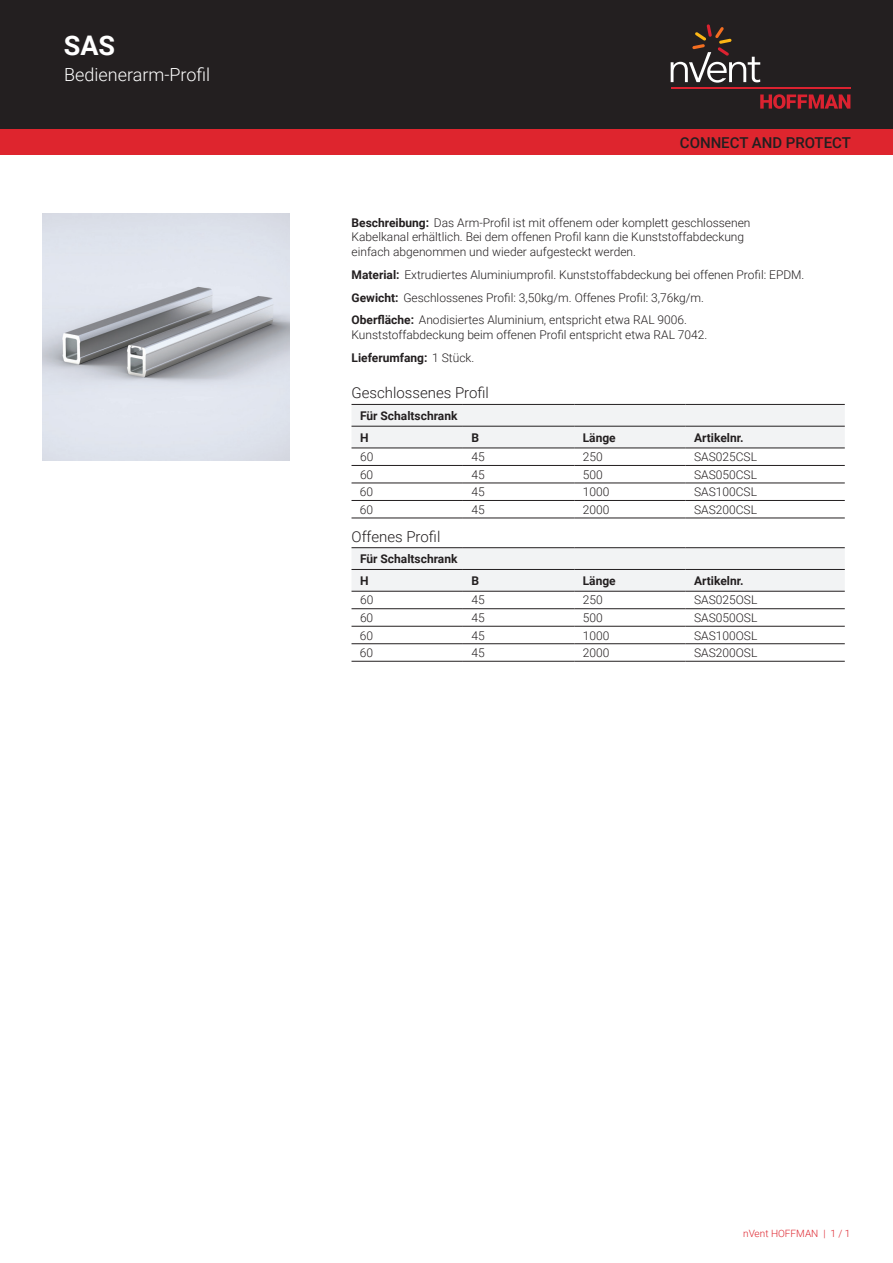
<style>
.page{position:relative;width:893px;height:1263px;background:#fff}
.page>*{position:absolute;margin:0;border:0;box-sizing:border-box;transform-origin:0 0}
.t1{font:700 27px "Roboto";color:#fff}
.t2{font:300 18px "Roboto";color:#fff}
.t3{font:300 15px "Roboto";color:#231f20}
.t4{font:500 15px "Roboto";color:#231f20}
.t5{font:300 12px/23px "Roboto";color:#231f20}
.t6{font:700 12px/21.8px "Roboto";color:#231f20}
.t7{font:300 10.05px "Roboto";color:#de252e}
.s1{font-weight:700}
</style>
<div class="page">
<div style="left:0;top:0;width:893px;height:129px;background:#231f20"></div>
<svg style="left:760px;top:94px;width:90px;height:15px"></svg>
<hr style="left:671px;top:88px;width:179px;height:1px;background:#db2230">
<svg style="left:671px;top:24px;width:89px;height:59px"></svg>
<div style="left:0;top:129px;width:893px;height:26px;background:#de252e"></div>
<div style="left:351px;top:405px;width:494px;height:43px;background:#f2f3f4"></div>
<hr style="left:351px;top:404px;width:112px;height:1px;background:#231f20">
<hr style="left:463px;top:404px;width:111px;height:1px;background:#231f20">
<hr style="left:574px;top:404px;width:112px;height:1px;background:#231f20">
<hr style="left:686px;top:404px;width:159px;height:1px;background:#231f20">
<hr style="left:351px;top:465px;width:112px;height:1px;background:#231f20">
<hr style="left:463px;top:465px;width:111px;height:1px;background:#231f20">
<hr style="left:574px;top:465px;width:112px;height:1px;background:#231f20">
<hr style="left:686px;top:465px;width:159px;height:1px;background:#231f20">
<hr style="left:351px;top:483px;width:112px;height:1px;background:#231f20">
<hr style="left:463px;top:483px;width:111px;height:1px;background:#231f20">
<hr style="left:574px;top:483px;width:112px;height:1px;background:#231f20">
<hr style="left:686px;top:483px;width:159px;height:1px;background:#231f20">
<hr style="left:351px;top:500px;width:112px;height:1px;background:#231f20">
<hr style="left:463px;top:500px;width:111px;height:1px;background:#231f20">
<hr style="left:574px;top:500px;width:112px;height:1px;background:#231f20">
<hr style="left:686px;top:500px;width:159px;height:1px;background:#231f20">
<hr style="left:351px;top:518px;width:112px;height:1px;background:#231f20">
<hr style="left:463px;top:518px;width:111px;height:1px;background:#231f20">
<hr style="left:574px;top:518px;width:112px;height:1px;background:#231f20">
<hr style="left:686px;top:518px;width:159px;height:1px;background:#231f20">
<hr style="left:351px;top:426px;width:112px;height:1px;background:#231f20">
<hr style="left:463px;top:426px;width:111px;height:1px;background:#231f20">
<hr style="left:574px;top:426px;width:112px;height:1px;background:#231f20">
<hr style="left:686px;top:426px;width:159px;height:1px;background:#231f20">
<hr style="left:351px;top:448px;width:112px;height:1px;background:#231f20">
<hr style="left:463px;top:448px;width:111px;height:1px;background:#231f20">
<hr style="left:574px;top:448px;width:112px;height:1px;background:#231f20">
<hr style="left:686px;top:448px;width:159px;height:1px;background:#231f20">
<div style="left:351px;top:548px;width:494px;height:43px;background:#f2f3f4"></div>
<hr style="left:351px;top:547px;width:112px;height:1px;background:#231f20">
<hr style="left:463px;top:547px;width:111px;height:1px;background:#231f20">
<hr style="left:574px;top:547px;width:112px;height:1px;background:#231f20">
<hr style="left:686px;top:547px;width:159px;height:1px;background:#231f20">
<hr style="left:351px;top:608px;width:112px;height:1px;background:#231f20">
<hr style="left:463px;top:608px;width:111px;height:1px;background:#231f20">
<hr style="left:574px;top:608px;width:112px;height:1px;background:#231f20">
<hr style="left:686px;top:608px;width:159px;height:1px;background:#231f20">
<hr style="left:351px;top:626px;width:112px;height:1px;background:#231f20">
<hr style="left:463px;top:626px;width:111px;height:1px;background:#231f20">
<hr style="left:574px;top:626px;width:112px;height:1px;background:#231f20">
<hr style="left:686px;top:626px;width:159px;height:1px;background:#231f20">
<hr style="left:351px;top:643px;width:112px;height:1px;background:#231f20">
<hr style="left:463px;top:643px;width:111px;height:1px;background:#231f20">
<hr style="left:574px;top:643px;width:112px;height:1px;background:#231f20">
<hr style="left:686px;top:643px;width:159px;height:1px;background:#231f20">
<hr style="left:351px;top:661px;width:112px;height:1px;background:#231f20">
<hr style="left:463px;top:661px;width:111px;height:1px;background:#231f20">
<hr style="left:574px;top:661px;width:112px;height:1px;background:#231f20">
<hr style="left:686px;top:661px;width:159px;height:1px;background:#231f20">
<hr style="left:351px;top:569px;width:112px;height:1px;background:#231f20">
<hr style="left:463px;top:569px;width:111px;height:1px;background:#231f20">
<hr style="left:574px;top:569px;width:112px;height:1px;background:#231f20">
<hr style="left:686px;top:569px;width:159px;height:1px;background:#231f20">
<hr style="left:351px;top:591px;width:112px;height:1px;background:#231f20">
<hr style="left:463px;top:591px;width:111px;height:1px;background:#231f20">
<hr style="left:574px;top:591px;width:112px;height:1px;background:#231f20">
<hr style="left:686px;top:591px;width:159px;height:1px;background:#231f20">
<img style="left:43px;top:213px;width:246px;height:247px">
<h1 class="t1" style="left:64px;top:27px;width:53px">SAS</h1>
<h2 class="t2" style="left:64px;top:62px;width:148px">Bedienerarm-Profil</h2>
<p class="t4" style="left:680px;top:132px;width:173px">CONNECT AND PROTECT</p>
<p class="t5" style="left:351px;top:215px;width:400px;line-height:14.4px"><span class="s1">Beschreibung:</span> Das Arm-Profil ist mit offenem oder komplett geschlossenen<br>Kabelkanal erhältlich. Bei dem offenen Profil kann die Kunststoffabdeckung einfach abgenommen und wieder aufgesteckt werden.</p>
<p class="t5" style="left:351px;top:262px;width:454px"><span class="s1">Material:</span> Extrudiertes Aluminiumprofil. Kunststoffabdeckung bei offenen Profil: EPDM.<br><span class="s1">Gewicht:</span> Geschlossenes Profil: 3,50kg/m. Offenes Profil: 3,76kg/m.<br><span class="s1">Oberfläche:</span> Anodisiertes Aluminium, entspricht etwa RAL 9006.</p>
<p class="t5" style="left:351px;top:323px;width:357px">Kunststoffabdeckung beim offenen Profil entspricht etwa RAL 7042.<br><span class="s1">Lieferumfang:</span> 1 Stück.</p>
<p class="t3" style="left:351px;top:382px;width:139px">Geschlossenes Profil</p>
<p class="t6" style="left:360px;top:404px;width:99px">Für Schaltschrank<br>H</p>
<p class="t6" style="left:471px;top:426px;width:9px">B</p>
<p class="t6" style="left:583px;top:426px;width:34px">Länge</p>
<p class="t6" style="left:694px;top:426px;width:51px">Artikelnr.</p>
<p class="t5" style="left:360px;top:445px;width:15px">60</p>
<p class="t5" style="left:471px;top:445px;width:15px">45</p>
<p class="t5" style="left:583px;top:445px;width:21px">250</p>
<p class="t5" style="left:694px;top:445px;width:64px">SAS025CSL</p>
<p class="t5" style="left:360px;top:462px;width:15px">60</p>
<p class="t5" style="left:471px;top:462px;width:15px">45</p>
<p class="t5" style="left:583px;top:462px;width:21px">500</p>
<p class="t5" style="left:694px;top:462px;width:64px">SAS050CSL</p>
<p class="t5" style="left:360px;top:480px;width:15px">60</p>
<p class="t5" style="left:471px;top:480px;width:15px">45</p>
<p class="t5" style="left:583px;top:480px;width:28px">1000</p>
<p class="t5" style="left:694px;top:480px;width:64px">SAS100CSL</p>
<p class="t5" style="left:360px;top:497px;width:15px">60</p>
<p class="t5" style="left:471px;top:497px;width:15px">45</p>
<p class="t5" style="left:583px;top:497px;width:28px">2000</p>
<p class="t5" style="left:694px;top:497px;width:64px">SAS200CSL</p>
<p class="t3" style="left:351px;top:526px;width:90px">Offenes Profil</p>
<p class="t6" style="left:360px;top:547px;width:99px">Für Schaltschrank<br>H</p>
<p class="t6" style="left:471px;top:569px;width:9px">B</p>
<p class="t6" style="left:583px;top:569px;width:34px">Länge</p>
<p class="t6" style="left:694px;top:569px;width:51px">Artikelnr.</p>
<p class="t5" style="left:360px;top:588px;width:15px">60</p>
<p class="t5" style="left:471px;top:588px;width:15px">45</p>
<p class="t5" style="left:583px;top:588px;width:21px">250</p>
<p class="t5" style="left:694px;top:588px;width:65px">SAS025OSL</p>
<p class="t5" style="left:360px;top:606px;width:15px">60</p>
<p class="t5" style="left:471px;top:606px;width:15px">45</p>
<p class="t5" style="left:583px;top:606px;width:21px">500</p>
<p class="t5" style="left:694px;top:606px;width:65px">SAS050OSL</p>
<p class="t5" style="left:360px;top:623px;width:15px">60</p>
<p class="t5" style="left:471px;top:623px;width:15px">45</p>
<p class="t5" style="left:583px;top:623px;width:28px">1000</p>
<p class="t5" style="left:694px;top:623px;width:65px">SAS100OSL</p>
<p class="t5" style="left:360px;top:641px;width:15px">60</p>
<p class="t5" style="left:471px;top:641px;width:15px">45</p>
<p class="t5" style="left:583px;top:641px;width:28px">2000</p>
<p class="t5" style="left:694px;top:641px;width:65px">SAS200OSL</p>
<p class="t7" style="left:743px;top:1226px;width:109px">nVent HOFFMAN | 1 / 1</p>
</div>
